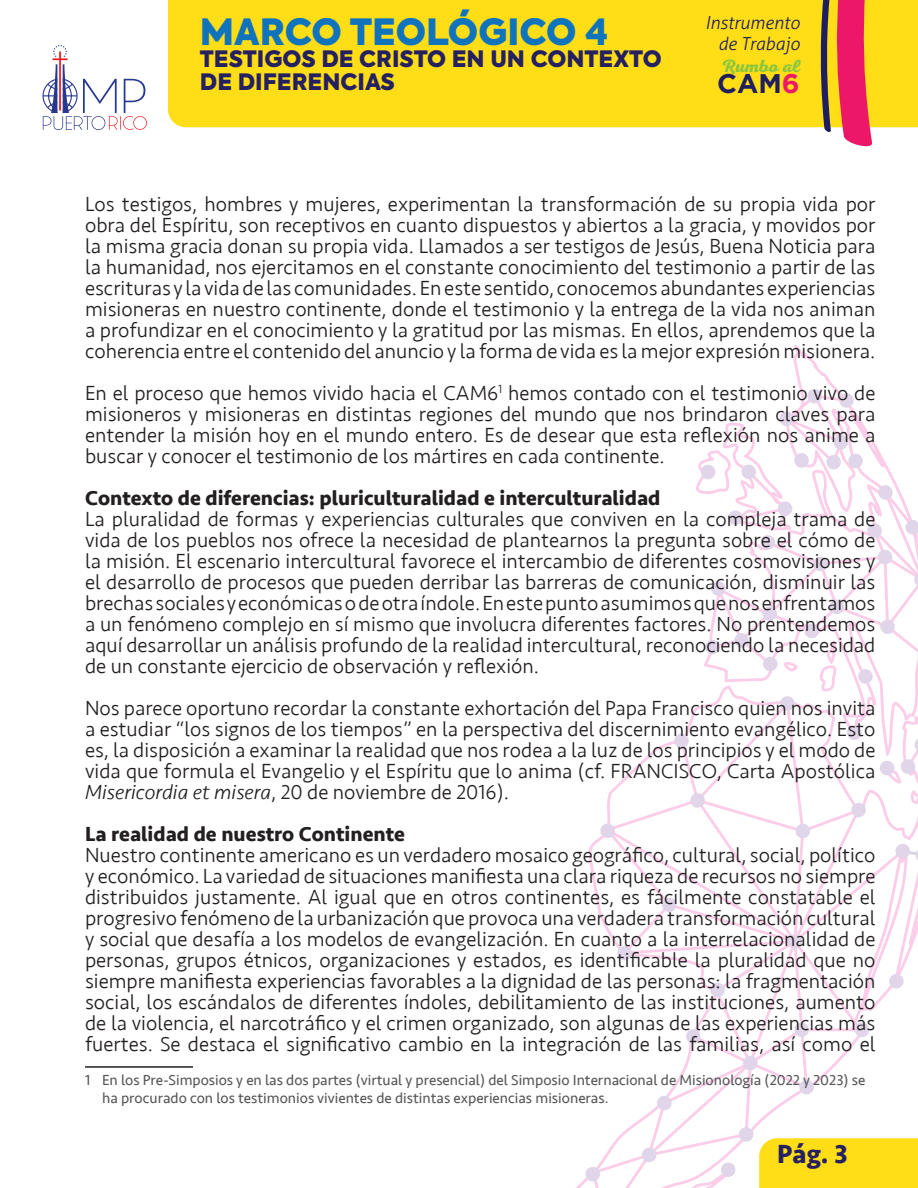
<style>
.page{position:relative;width:918px;height:1188px;background:#fff}
.page>*{position:absolute;margin:0;border:0;box-sizing:border-box;transform-origin:0 0}
.t1{font:900 36px "Axiforma";color:#1074bc}
.t2{font:700 27px "Seravek";color:#252161}
.t3{font:700 27px "Gotham";color:#201f5e}
.t4{font:900 22.5px/22.5px "Axiforma";color:#252161}
.texto{font:300 21px/21px "Seravek";color:#231f20;text-align:justify}
.texto-2{font:700 21px "Seravek";color:#231f20}
.t5{font:italic 300 18px/21.6px "Aller";color:#201f5e;text-align:right}
.t6{font:18px "Nexa Script Trial Bold";color:#8bc63e}
.pie_pagina{font:15px/18px "Seravek";color:#57585a}
.s1{color:#ec1968}
.s2{font-style:italic}
</style>
<div class="page">
<div style="left:168px;top:0;width:652px;height:127px;background:#ffdd17"></div>
<svg style="left:820px;top:0;width:98px;height:147px;background:#eda047"></svg>
<svg style="left:43px;top:45px;width:104px;height:85px"></svg>
<hr style="left:85px;top:1066px;width:108px;height:2px;background:#231f20">
<svg style="left:585px;top:388px;width:333px;height:800px"></svg>
<h1 class="t1" style="left:200px;top:6px;width:410px">MARCO TEOLÓGICO 4</h1>
<p class="t4" style="left:200px;top:48px;width:463px">TESTIGOS DE CRISTO EN UN CONTEXTO<br>DE DIFERENCIAS</p>
<p class="t5" style="left:705px;top:12px;width:96px">Instrumento de Trabajo</p>
<p class="t6" style="left:722px;top:56px;width:80px">Rumbo al</p>
<p class="t3" style="left:717px;top:68px;width:84px">CAM<span class="s1">6</span></p>
<p class="texto" style="left:85px;top:193px;width:792px">Los testigos, hombres y mujeres, experimentan la transformación de su propia vida por obra del Espíritu, son receptivos en cuanto dispuestos y abiertos a la gracia, y movidos por la misma gracia donan su propia vida. Llamados a ser testigos de Jesús, Buena Noticia para la humanidad, nos ejercitamos en el constante conocimiento del testimonio a partir de las escrituras y la vida de las comunidades. En este sentido, conocemos abundantes experiencias misioneras en nuestro continente, donde el testimonio y la entrega de la vida nos animan a profundizar en el conocimiento y la gratitud por las mismas. En ellos, aprendemos que la coherencia entre el contenido del anuncio y la forma de vida es la mejor expresión misionera.</p>
<p class="texto" style="left:85px;top:382px;width:792px">En el proceso que hemos vivido hacia el CAM6<sup>1</sup> hemos contado con el testimonio vivo de misioneros y misioneras en distintas regiones del mundo que nos brindaron claves para entender la misión hoy en el mundo entero. Es de desear que esta reflexión nos anime a buscar y conocer el testimonio de los mártires en cada continente.</p>
<p class="texto-2" style="left:85px;top:481px;width:577px">Contexto de diferencias: pluriculturalidad e interculturalidad</p>
<p class="texto" style="left:85px;top:508px;width:792px">La pluralidad de formas y experiencias culturales que conviven en la compleja trama de vida de los pueblos nos ofrece la necesidad de plantearnos la pregunta sobre el cómo de la misión. El escenario intercultural favorece el intercambio de diferentes cosmovisiones y el desarrollo de procesos que pueden derribar las barreras de comunicación, disminuir las brechas sociales y económicas o de otra índole. En este punto asumimos que nos enfrentamos a un fenómeno complejo en sí mismo que involucra diferentes factores. No prentendemos aquí desarrollar un análisis profundo de la realidad intercultural, reconociendo la necesidad de un constante ejercicio de observación y reflexión.</p>
<p class="texto" style="left:85px;top:697px;width:792px">Nos parece oportuno recordar la constante exhortación del Papa Francisco quien nos invita a estudiar “los signos de los tiempos” en la perspectiva del discernimiento evangélico. Esto es, la disposición a examinar la realidad que nos rodea a la luz de los principios y el modo de vida que formula el Evangelio y el Espíritu que lo anima (cf. FRANCISCO, Carta Apostólica <span class="s2">Misericordia et misera</span>, 20 de noviembre de 2016).</p>
<p class="texto-2" style="left:85px;top:817px;width:321px">La realidad de nuestro Continente</p>
<p class="texto" style="left:85px;top:844px;width:792px">Nuestro continente americano es un verdadero mosaico geográfico, cultural, social, político y económico. La variedad de situaciones manifiesta una clara riqueza de recursos no siempre distribuidos justamente. Al igual que en otros continentes, es fácilmente constatable el progresivo fenómeno de la urbanización que provoca una verdadera transformación cultural y social que desafía a los modelos de evangelización. En cuanto a la interrelacionalidad de personas, grupos étnicos, organizaciones y estados, es identificable la pluralidad que no siempre manifiesta experiencias favorables a la dignidad de las personas: la fragmentación social, los escándalos de diferentes índoles, debilitamiento de las instituciones, aumento de la violencia, el narcotráfico y el crimen organizado, son algunas de las experiencias más fuertes. Se destaca el significativo cambio en la integración de las familias, así como el</p>
<p class="pie_pagina" style="left:102px;top:1071px;width:765px;text-indent:-17px">1 En los Pre-Simposios y en las dos partes (virtual y presencial) del Simposio Internacional de Misionología (2022 y 2023) se ha procurado con los testimonios vivientes de distintas experiencias misioneras.</p>
<p class="t2" style="left:777px;top:1133px;width:72px">Pág. 3</p>
</div>
